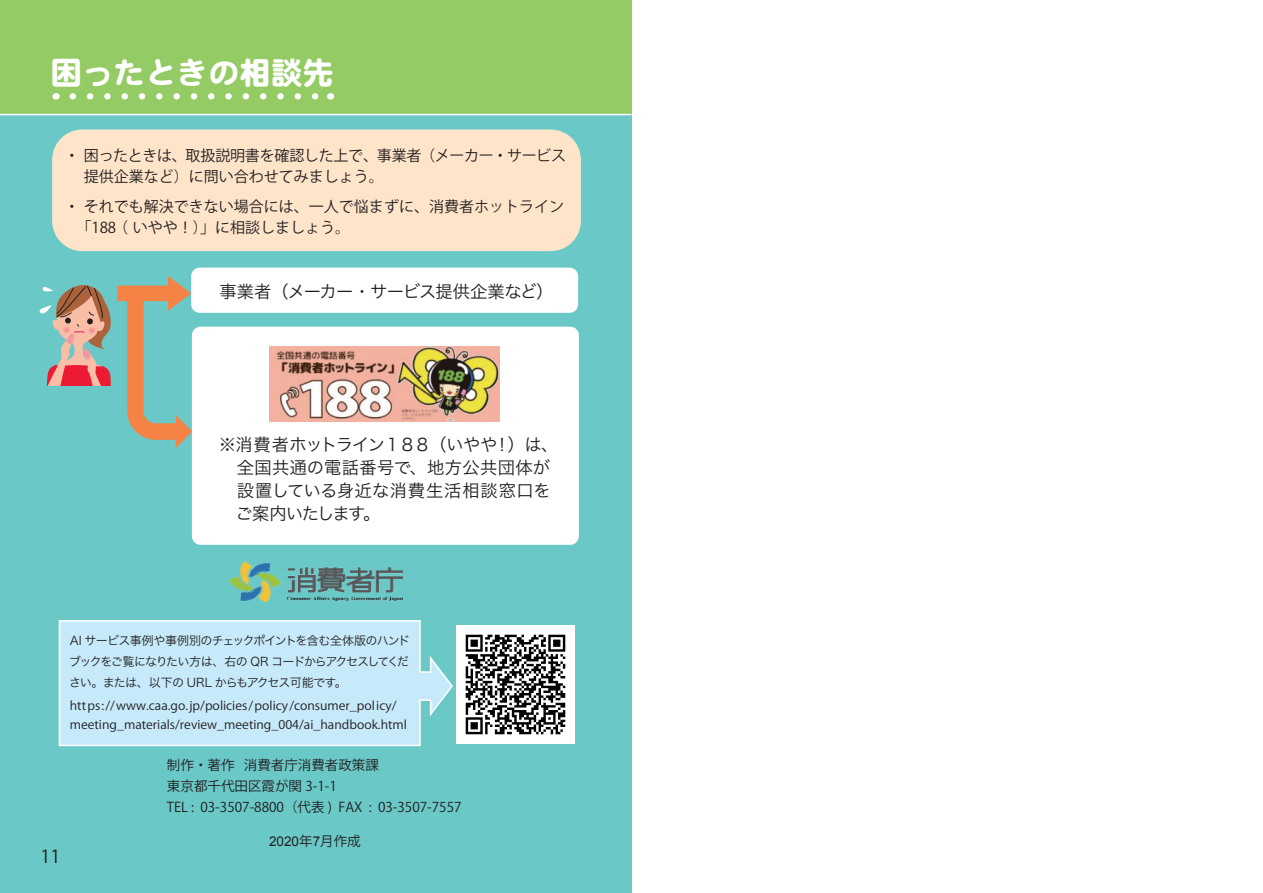
<style>
.page{position:relative;width:1263px;height:893px;background:#fff}
.page>*{position:absolute;margin:0;border:0;box-sizing:border-box;transform-origin:0 0}
.t1{font:31.5px "DF Maru Gothic SB MP RKSJ H";color:#fff}
.t2{font:18px "Koz Go Pr 6 N";color:#231f20}
.t3{font:17.25px/23.1px "Hiragino Sans W3";letter-spacing:-.01em;color:#231f20}
.t4{font:17.25px "Hiragino Sans W3";letter-spacing:-.04em;color:#231f20}
.t5{font:15px/21.3px "Koz Go Pr 6 N";color:#231f20}
.t6{font:13.5px/21px "Koz Go Pr 6 N";color:#231f20}
.t7{font:13.5px "Arial";color:#231f20}
.t8{font:12px/19.5px "Koz Go Pr 6 N";color:#231f20;scale:1.04 1}
.t9{font:12px/21px "Hiragino Sans W3";letter-spacing:-.09em;color:#231f20;text-align:justify}
.s1{font-family:"Koz Go Pr 6 N"}
</style>
<div class="page">
<div style="left:0;top:0;width:631px;height:893px;background:#6ac8c7"></div>
<svg style="left:58px;top:620px;width:395px;height:127px;background:#c1e8f6"></svg>
<div style="left:191px;top:268px;width:387px;height:45px;background:#fff;border-radius:9px"></div>
<div style="left:0;top:0;width:631px;height:115px;background:#95cb64"></div>
<div style="left:52px;top:130px;width:529px;height:121px;background:#fee5ca;border-radius:30px"></div>
<div style="left:192px;top:327px;width:387px;height:218px;background:#fff;border-radius:9px"></div>
<svg style="left:73px;top:93px;width:246px;height:7px"></svg>
<svg style="left:39px;top:276px;width:153px;height:172px"></svg>
<div style="left:27px;top:386px;width:91px;height:44px;background:#6ac8c7"></div>
<img style="left:230px;top:562px;width:172px;height:39px">
<img style="left:456px;top:625px;width:119px;height:119px">
<hr style="left:0;top:114px;width:631px;height:1px;background:#fff">
<img style="left:269px;top:347px;width:231px;height:74px">
<h1 class="t1" style="left:51px;top:57px;width:285px">困ったときの相談先</h1>
<p class="t5" style="left:84px;top:145px;width:484px;text-indent:-19px">・ 困ったときは、取扱説明書を確認した上で、事業者（メーカー・サービス提供企業など）に問い合わせてみましょう。</p>
<p class="t5" style="left:76px;top:196px;width:489px;text-indent:-12px">・ それでも解決できない場合には、一人で悩まずに、消費者ホットライン「188（いやや！）」に相談しましょう。</p>
<p class="t4" style="left:220px;top:276px;width:335px">事業者（メーカー・サービス提供企業など）</p>
<p class="t3" style="left:219px;top:432px;width:341px">※消費者ホットライン１８８（いやや！）は、　全国共通の電話番号で、地方公共団体が　設置している身近な消費生活相談窓口を　ご案内いたします。</p>
<p class="t9" style="left:69px;top:629px;width:342px">AI サービス事例や事例別のチェックポイントを含む全体版のハンドブックをご覧になりたい方は、右の QR コードからアクセスしてください。または、以下の URL からもアクセス可能です。</p>
<p class="t8" style="left:70px;top:696px;width:326px">https://www.caa.go.jp/policies/policy/consumer_policy/ meeting_materials/review_meeting_004/ai_handbook.html</p>
<p class="t6" style="left:167px;top:755px;width:296px">制作・著作 消費者庁消費者政策課<br>東京都千代田区霞が関 3-1-1<br>TEL : 03-3507-8800（代表 ) FAX : 03-3507-7557</p>
<p class="t2" style="left:41px;top:846px;width:21px">11</p>
<p class="t7" style="left:269px;top:832px;width:93px">2020<span class="s1">年</span>7<span class="s1">月作成</span></p>
</div>
